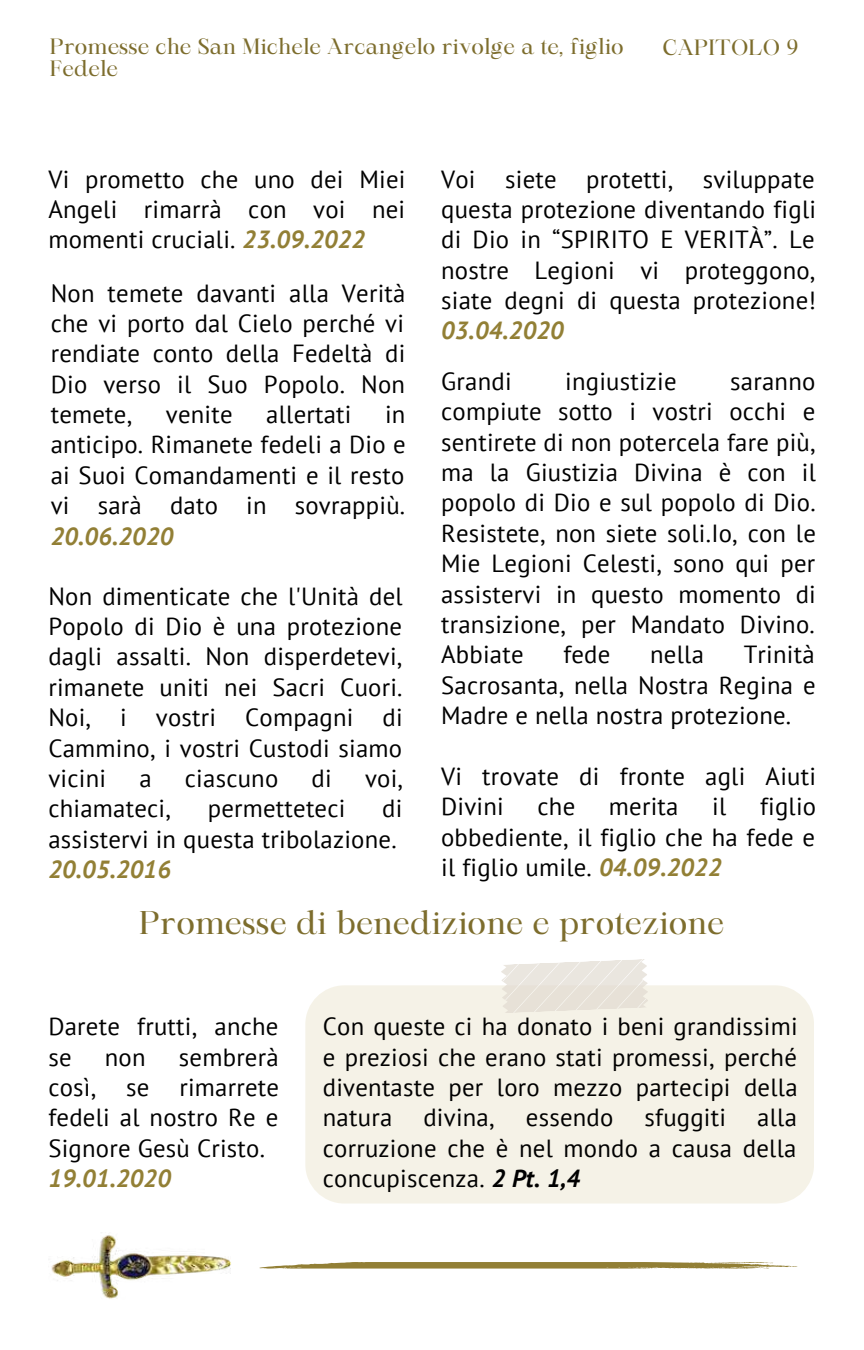
<style>
.page{position:relative;width:864px;height:1350px;background:#fff}
.page>*{position:absolute;margin:0;border:0;box-sizing:border-box;transform-origin:0 0}
.t1{font:31.5px "Maharlika";letter-spacing:.01em;color:#7d6d2d}
.t2{font:24.75px/30.4px "PT Sans";letter-spacing:.01em;color:#000;text-align:justify}
.t3{font:italic 700 24.75px "PT Sans";letter-spacing:.01em;color:#927f35}
.t4{font:21.15px/22.1px "Maharlika";letter-spacing:.01em;color:#7d6d2d}
.s1{font-weight:700;font-style:italic;color:#927f35}
.s2{font-weight:700;font-style:italic}
</style>
<div class="page">
<img style="left:51px;top:1235px;width:180px;height:64px">
<svg style="left:259px;top:1262px;width:539px;height:7px;background:#aa9b62"></svg>
<div style="left:305px;top:985px;width:509px;height:219px;background:#f5f2e7;border-radius:39px"></div>
<svg style="left:501px;top:959px;width:147px;height:54px"></svg>
<p class="t4" style="left:50px;top:37px;width:575px">Promesse che San Michele Arcangelo rivolge a te, figlio<br>Fedele</p>
<p class="t4" style="left:662px;top:38px;width:137px">CAPITOLO 9</p>
<p class="t2" style="left:48px;top:163px;width:359px">Vi prometto che uno dei Miei Angeli rimarrà con voi nei momenti cruciali. <span class="s1">23.09.2022</span></p>
<p class="t2" style="left:51px;top:277px;width:356px">Non temete davanti alla Verità che vi porto dal Cielo perché vi rendiate conto della Fedeltà di Dio verso il Suo Popolo. Non temete,</p>
<p class="t2" style="left:51px;top:399px;width:356px;text-indent:334px">in anticipo. Rimanete fedeli a Dio e ai Suoi Comandamenti e il resto vi sarà dato in sovrappiù.</p>
<p class="t3" style="left:51px;top:519px;width:124px">20.06.2020</p>
<p class="t2" style="left:166px;top:399px;width:68px">venite</p>
<p class="t2" style="left:266px;top:399px;width:87px">allertati</p>
<p class="t2" style="left:48px;top:580px;width:356px">Non dimenticate che l'Unità del Popolo di Dio è una protezione dagli assalti. Non disperdetevi, rimanete uniti nei Sacri Cuori.<br>Noi, i vostri Compagni di Cammino, i vostri Custodi siamo vicini</p>
<p class="t2" style="left:139px;top:763px;width:14px">a</p>
<p class="t2" style="left:185px;top:763px;width:95px">ciascuno</p>
<p class="t2" style="left:312px;top:763px;width:22px">di</p>
<p class="t2" style="left:365px;top:763px;width:40px">voi,</p>
<p class="t2" style="left:48px;top:793px;width:124px">chiamateci,</p>
<p class="t2" style="left:208px;top:793px;width:139px">permetteteci</p>
<p class="t2" style="left:48px;top:793px;width:355px;text-align:right">di<br>assistervi in questa tribolazione.</p>
<p class="t3" style="left:48px;top:853px;width:124px">20.05.2016</p>
<p class="t2" style="left:441px;top:163px;width:376px">Voi siete protetti, sviluppate questa protezione diventando figli di Dio in “SPIRITO E VERITÀ”. Le nostre Legioni vi proteggono, siate degni di questa protezione!</p>
<p class="t3" style="left:441px;top:314px;width:124px">03.04.2020</p>
<p class="t2" style="left:441px;top:366px;width:72px">Grandi</p>
<p class="t2" style="left:565px;top:366px;width:113px">ingiustizie</p>
<p class="t2" style="left:441px;top:366px;width:376px;text-indent:289px">saranno compiute sotto i vostri occhi e sentirete di non potercela fare più, ma la Giustizia Divina è con il popolo di Dio e sul popolo di Dio.<br>Resistete, non siete soli.Io, con le Mie Legioni Celesti, sono qui per assistervi in questo momento di transizione, per Mandato Divino.<br>Abbiate</p>
<p class="t2" style="left:441px;top:639px;width:376px;text-indent:303px">Trinità Sacrosanta, nella Nostra Regina e Madre e nella nostra protezione.</p>
<p class="t2" style="left:441px;top:760px;width:376px">Vi trovate di fronte agli Aiuti<br>Divini</p>
<p class="t2" style="left:563px;top:639px;width:49px">fede</p>
<p class="t2" style="left:650px;top:639px;width:55px">nella</p>
<p class="t2" style="left:441px;top:791px;width:377px;text-indent:319px">figlio obbediente, il figlio che ha fede e il figlio umile. <span class="s1">04.09.2022</span></p>
<p class="t2" style="left:538px;top:791px;width:39px">che</p>
<p class="t2" style="left:609px;top:791px;width:71px">merita</p>
<p class="t2" style="left:712px;top:791px;width:16px">il</p>
<p class="t1" style="left:139px;top:910px;width:587px">Promesse di benedizione e protezione</p>
<p class="t2" style="left:48px;top:1011px;width:232px">Darete frutti, anche se</p>
<p class="t2" style="left:48px;top:1041px;width:232px;text-indent:131px">sembrerà così, se rimarrete fedeli al nostro Re e Signore Gesù Cristo.</p>
<p class="t3" style="left:48px;top:1162px;width:124px">19.01.2020</p>
<p class="t2" style="left:105px;top:1041px;width:42px">non</p>
<p class="t2" style="left:323px;top:1011px;width:476px">Con queste ci ha donato i beni grandissimi e preziosi che erano stati promessi, perché diventaste per loro mezzo partecipi della natura</p>
<p class="t2" style="left:423px;top:1102px;width:73px">divina,</p>
<p class="t2" style="left:526px;top:1102px;width:89px">essendo</p>
<p class="t2" style="left:645px;top:1102px;width:83px">sfuggiti</p>
<p class="t2" style="left:323px;top:1102px;width:476px;text-indent:434px">alla corruzione che è nel mondo a causa della concupiscenza. <span class="s2">2 Pt. 1,4</span></p>
</div>
